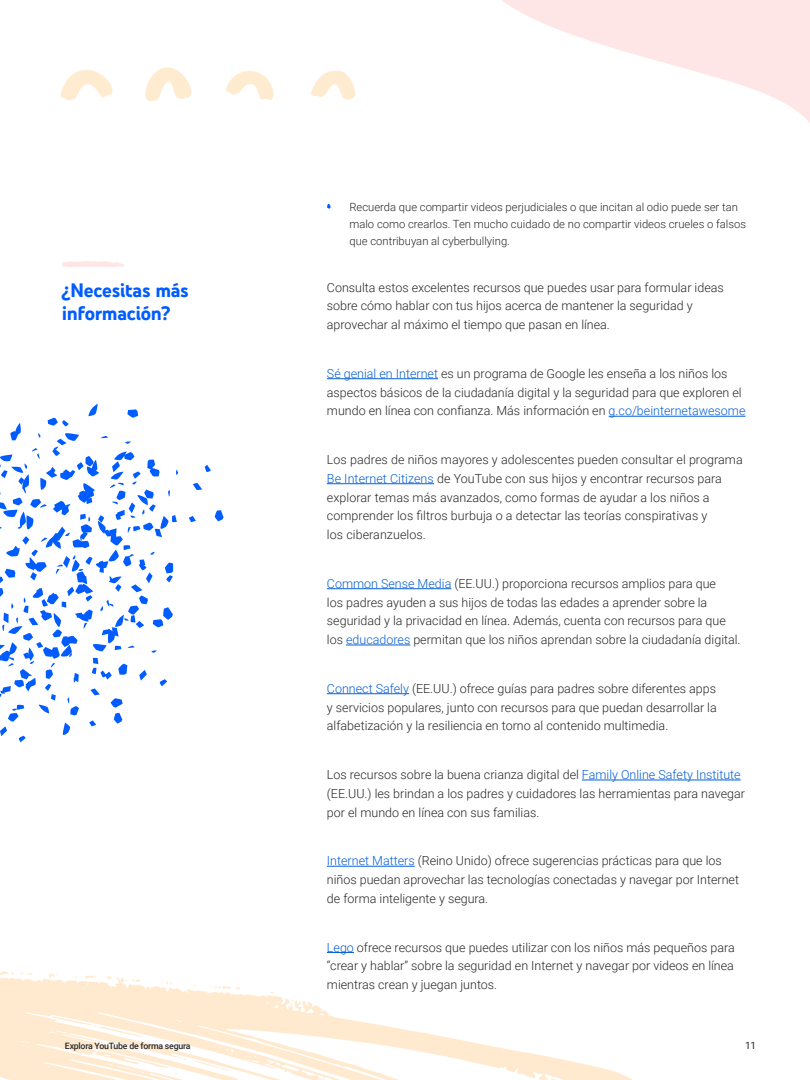
<style>
.page{position:relative;width:810px;height:1080px;background:#fff}
.page>*{position:absolute;margin:0;border:0;box-sizing:border-box;transform-origin:0 0}
.t1{font:700 20px/23.8px "You Tube Sans";letter-spacing:-.015em;color:#005cff}
.t2{font:300 12.5px/18.8px "Roboto";color:#282727}
.t3{font:300 11.25px/16.9px "Roboto";color:#282727}
.t4{font:10px "Roboto";color:#282727}
.t5{font:500 8.75px "Roboto";letter-spacing:-.025em;color:#282727}
.s1{color:#065fd4}
</style>
<div class="page">
<svg style="left:502px;top:0;width:308px;height:123px"></svg>
<svg style="left:60px;top:70px;width:53px;height:30px"></svg>
<svg style="left:145px;top:67px;width:47px;height:34px"></svg>
<svg style="left:226px;top:71px;width:48px;height:29px"></svg>
<svg style="left:311px;top:70px;width:44px;height:30px"></svg>
<svg style="left:189px;top:516px;width:7px;height:6px"></svg>
<svg style="left:193px;top:483px;width:9px;height:7px"></svg>
<svg style="left:215px;top:510px;width:9px;height:11px"></svg>
<svg style="left:205px;top:465px;width:6px;height:7px"></svg>
<svg style="left:0;top:404px;width:178px;height:338px"></svg>
<svg style="left:0;top:972px;width:633px;height:108px"></svg>
<svg style="left:106px;top:976px;width:6px;height:3px"></svg>
<svg style="left:20px;top:973px;width:13px;height:2px"></svg>
<svg style="left:0;top:971px;width:14px;height:5px"></svg>
<svg style="left:125px;top:979px;width:15px;height:3px"></svg>
<svg style="left:161px;top:981px;width:10px;height:4px"></svg>
<svg style="left:72px;top:975px;width:25px;height:4px"></svg>
<svg style="left:49px;top:974px;width:8px;height:4px"></svg>
<svg style="left:209px;top:986px;width:32px;height:3px"></svg>
<svg style="left:52px;top:1016px;width:91px;height:21px"></svg>
<svg style="left:91px;top:1047px;width:142px;height:27px"></svg>
<hr style="left:327px;top:378px;width:111px;height:1px;background:#065fd4">
<hr style="left:609px;top:416px;width:136px;height:1px;background:#065fd4">
<hr style="left:327px;top:483px;width:107px;height:1px;background:#065fd4">
<hr style="left:327px;top:588px;width:124px;height:1px;background:#065fd4">
<hr style="left:346px;top:645px;width:64px;height:1px;background:#065fd4">
<hr style="left:327px;top:693px;width:82px;height:1px;background:#065fd4">
<hr style="left:582px;top:780px;width:159px;height:1px;background:#065fd4">
<hr style="left:327px;top:866px;width:88px;height:1px;background:#065fd4">
<svg style="left:327px;top:952px;width:27px;height:1px"></svg>
<svg style="left:62px;top:261px;width:63px;height:6px"></svg>
<svg style="left:327px;top:204px;width:4px;height:5px"></svg>
<h1 class="t1" style="left:62px;top:276px;width:129px">¿Necesitas más información?</h1>
<p class="t3" style="left:349px;top:198px;width:398px;text-indent:-22px">• Recuerda que compartir videos perjudiciales o que incitan al odio puede ser tan malo como crearlos. Ten mucho cuidado de no compartir videos crueles o falsos que contribuyan al cyberbullying.</p>
<p class="t2" style="left:327px;top:277px;width:398px">Consulta estos excelentes recursos que puedes usar para formular ideas sobre cómo hablar con tus hijos acerca de mantener la seguridad y aprovechar al máximo el tiempo que pasan en línea.</p>
<p class="t2" style="left:327px;top:364px;width:420px"><span class="s1">Sé genial en Internet</span> es un programa de Google les enseña a los niños los aspectos básicos de la ciudadanía digital y la seguridad para que exploren el mundo en línea con confianza. Más información en <span class="s1">g.co/beinternetawesome</span></p>
<p class="t2" style="left:327px;top:450px;width:417px">Los padres de niños mayores y adolescentes pueden consultar el programa <span class="s1">Be Internet Citizens</span> de YouTube con sus hijos y encontrar recursos para explorar temas más avanzados, como formas de ayudar a los niños a comprender los filtros burbuja o a detectar las teorías conspirativas y<br>los ciberanzuelos.</p>
<p class="t2" style="left:327px;top:574px;width:415px"><span class="s1">Common Sense Media</span> (EE.UU.) proporciona recursos amplios para que<br>los padres ayuden a sus hijos de todas las edades a aprender sobre la seguridad y la privacidad en línea. Además, cuenta con recursos para que los <span class="s1">educadores</span> permitan que los niños aprendan sobre la ciudadanía digital.</p>
<p class="t2" style="left:327px;top:679px;width:391px;text-align:justify"><span class="s1">Connect Safely</span> (EE.UU.) ofrece guías para padres sobre diferentes apps y servicios populares, junto con recursos para que puedan desarrollar la alfabetización y la resiliencia en torno al contenido multimedia.</p>
<p class="t2" style="left:327px;top:765px;width:420px">Los recursos sobre la buena crianza digital del <span class="s1">Family Online Safety Institute </span>(EE.UU.) les brindan a los padres y cuidadores las herramientas para navegar por el mundo en línea con sus familias.</p>
<p class="t2" style="left:327px;top:851px;width:414px"><span class="s1">Internet Matters</span> (Reino Unido) ofrece sugerencias prácticas para que los niños puedan aprovechar las tecnologías conectadas y navegar por Internet de forma inteligente y segura.</p>
<p class="t2" style="left:327px;top:937px;width:409px;text-align:justify"><span class="s1">Lego</span> ofrece recursos que puedes utilizar con los niños más pequeños para “crear y hablar” sobre la seguridad en Internet y navegar por videos en línea mientras crean y juegan juntos.</p>
<p class="t5" style="left:65px;top:1040px;width:127px">Explora YouTube de forma segura</p>
<p class="t4" style="left:745px;top:1038px;width:13px">11</p>
</div>
